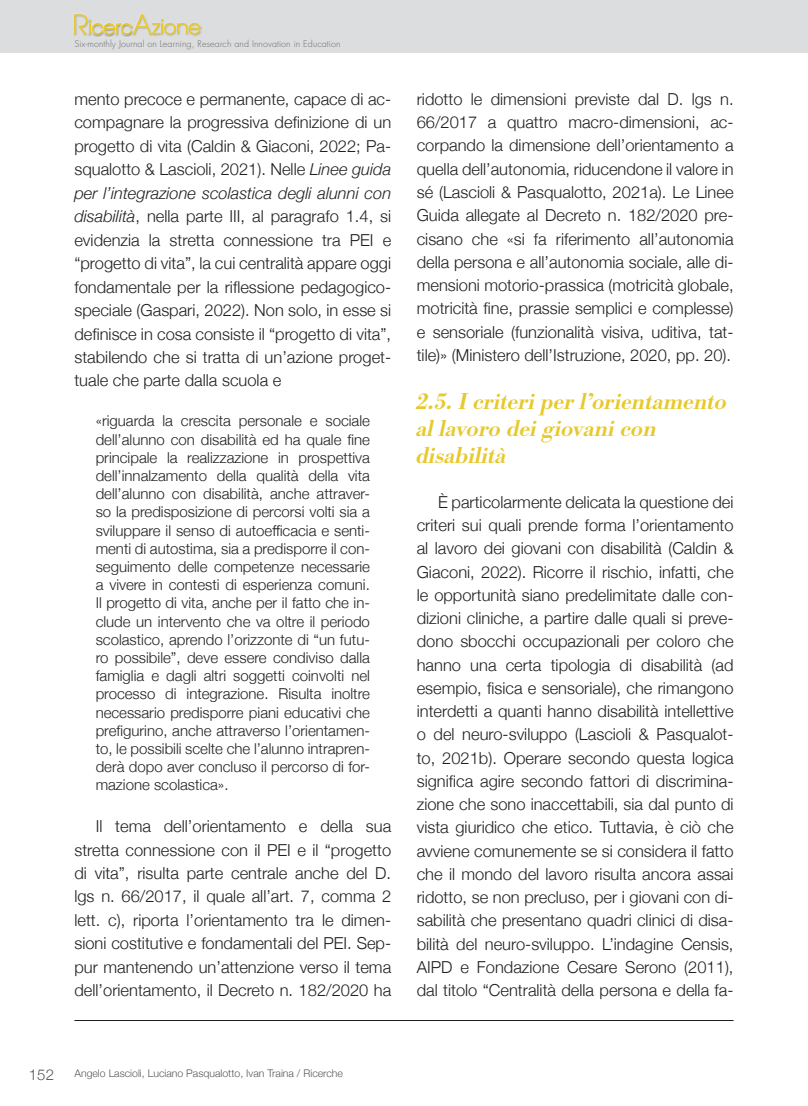
<style>
.page{position:relative;width:808px;height:1106px;background:#fff}
.page>*{position:absolute;margin:0;border:0;box-sizing:border-box;transform-origin:0 0}
.t1{font:italic 500 24px/27px "Bodoni URW";color:#e7c92b}
.t2{font:300 16.5px/23.2px "Helvetica Neue";color:#231f20;text-align:justify}
.t3{font:300 15px/18.1px "Helvetica Neue";color:#231f20;text-align:justify}
.t4{font:300 15px "Helvetica Neue";color:#57585a}
.t5{font:300 10.5px "Helvetica Neue";color:#57585a}
.t6{font:300 9px "Futura";letter-spacing:.01em;color:#6c6d70}
.s1{font-style:italic}
</style>
<div class="page">
<div style="left:0;top:0;width:808px;height:53px;background:#dcdddf"></div>
<hr style="left:74px;top:1020px;width:659px;height:1px;background:#231f20">
<div style="left:72px;top:14px;width:18px;height:23px;background:#231f20;opacity:.3"></div>
<div style="left:87px;top:18px;width:48px;height:19px;background:#231f20;opacity:.5"></div>
<div style="left:131px;top:13px;width:23px;height:24px;background:#231f20;opacity:.3"></div>
<div style="left:150px;top:18px;width:53px;height:19px;background:#231f20;opacity:.3"></div>
<svg style="left:74px;top:14px;width:126px;height:21px"></svg>
<p class="t6" style="left:74px;top:38px;width:268px">Six-monthly Journal on Learning, Research and Innovation in Education</p>
<p class="t2" style="left:74px;top:86px;width:318px">mento precoce e permanente, capace di ac&shy;compagnare la progressiva definizione di un progetto di vita (Caldin &amp; Giaconi, 2022; Pa&shy;squalotto &amp; Lascioli, 2021). Nelle <span class="s1">Linee guida per l’integrazione scolastica degli alunni con disabilità</span>, nella parte III, al paragrafo 1.4, si evidenzia la stretta connessione tra PEI e “progetto di vita”, la cui centralità appare oggi fondamentale per la riflessione pedagogico&shy;speciale (Gaspari, 2022). Non solo, in esse si definisce in cosa consiste il “progetto di vita”, stabilendo che si tratta di un’azione proget&shy;tuale che parte dalla scuola e</p>
<p class="t3" style="left:96px;top:411px;width:276px">«riguarda la crescita personale e sociale dell’alunno con disabilità ed ha quale fine principale la realizzazione in prospettiva dell’innalzamento della qualità della vita dell’alunno con disabilità, anche attraver&shy;so la predisposizione di percorsi volti sia a sviluppare il senso di autoefficacia e senti&shy;menti di autostima, sia a predisporre il con&shy;seguimento delle competenze necessarie a vivere in contesti di esperienza comuni.<br>Il progetto di vita, anche per il fatto che in&shy;clude un intervento che va oltre il periodo scolastico, aprendo l’orizzonte di “un futu&shy;ro possibile”, deve essere condiviso dalla famiglia e dagli altri soggetti coinvolti nel processo di integrazione. Risulta inoltre necessario predisporre piani educativi che prefigurino, anche attraverso l’orientamen&shy;to, le possibili scelte che l’alunno intrapren&shy;derà dopo aver concluso il percorso di for&shy;mazione scolastica».</p>
<p class="t2" style="left:74px;top:813px;width:318px;text-indent:21px">Il tema dell’orientamento e della sua stretta connessione con il PEI e il “progetto di vita”, risulta parte centrale anche del D. lgs n. 66/2017, il quale all’art. 7, comma 2 lett. c), riporta l’orientamento tra le dimen&shy;sioni costitutive e fondamentali del PEI. Sep&shy;pur mantenendo un’attenzione verso il tema dell’orientamento, il Decreto n. 182/2020 ha</p>
<p class="t2" style="left:417px;top:86px;width:318px">ridotto le dimensioni previste dal D. lgs n.<br>66/2017 a quattro macro-dimensioni, ac&shy;corpando la dimensione dell’orientamento a quella dell’autonomia, riducendone il valore in sé (Lascioli &amp; Pasqualotto, 2021a). Le Linee Guida allegate al Decreto n. 182/2020 pre&shy;cisano che «si fa riferimento all’autonomia della persona e all’autonomia sociale, alle di&shy;mensioni motorio-prassica (motricità globale, motricità fine, prassie semplici e complesse) e sensoriale (funzionalità visiva, uditiva, tat&shy;tile)» (Ministero dell’Istruzione, 2020, pp. 20).</p>
<h1 class="t1" style="left:417px;top:388px;width:312px">2.5. I criteri per l’orientamento al lavoro dei giovani con disabilità</h1>
<p class="t2" style="left:417px;top:489px;width:318px;text-indent:21px">È particolarmente delicata la questione dei criteri sui quali prende forma l’orientamento al lavoro dei giovani con disabilità (Caldin &amp; Giaconi, 2022). Ricorre il rischio, infatti, che le opportunità siano predelimitate dalle con&shy;dizioni cliniche, a partire dalle quali si preve&shy;dono sbocchi occupazionali per coloro che hanno una certa tipologia di disabilità (ad esempio, fisica e sensoriale), che rimangono interdetti a quanti hanno disabilità intellettive o del neuro-sviluppo (Lascioli &amp; Pasqualot&shy;to, 2021b). Operare secondo questa logica significa agire secondo fattori di discrimina&shy;zione che sono inaccettabili, sia dal punto di vista giuridico che etico. Tuttavia, è ciò che avviene comunemente se si considera il fatto che il mondo del lavoro risulta ancora assai ridotto, se non precluso, per i giovani con di&shy;sabilità che presentano quadri clinici di disa&shy;bilità del neuro-sviluppo. L’indagine Censis, AIPD e Fondazione Cesare Serono (2011), dal titolo “Centralità della persona e della fa-</p>
<p class="t4" style="left:29px;top:1062px;width:27px">152</p>
<p class="t5" style="left:74px;top:1064px;width:270px">Angelo Lascioli, Luciano Pasqualotto, Ivan Traina / Ricerche</p>
</div>
